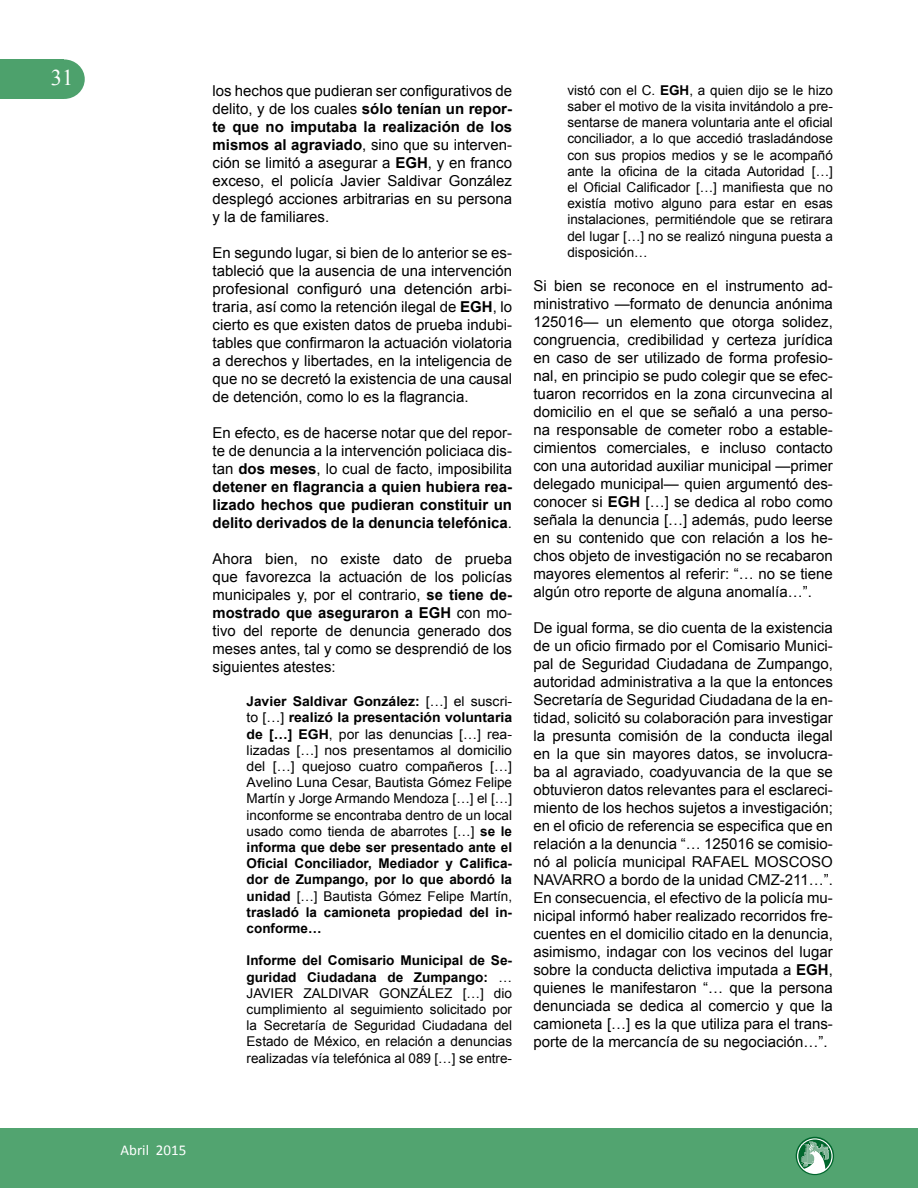
<style>
.page{position:relative;width:918px;height:1188px;background:#fff}
.page>*{position:absolute;margin:0;border:0;box-sizing:border-box;transform-origin:0 0}
.t1{font:22.5px "Times New Roman";color:#fff}
.t2{font:15px/18px "Arial";color:#000;text-align:justify}
.t3{font:700 15px/18px "Arial";color:#000;text-align:justify}
.t4{font:15px "Calibri";color:#fff}
.t5{font:13.5px/16.2px "Arial";color:#000;text-align:justify}
.t6{font:13.5px/16.2px "Arial";color:#000;text-align:justify;scale:1.04 1}
.t7{font:700 13.5px/16.2px "Arial";color:#000;text-align:justify}
.s1{font-weight:700}
.s2{font-weight:400}
.s3{font-style:inherit}
</style>
<div class="page">
<div style="left:0;top:59px;width:64px;height:40px;background:#4da16c"></div>
<div style="left:44px;top:59px;width:41px;height:40px;background:#4da16c;border-radius:50%"></div>
<div style="left:0;top:1128px;width:918px;height:60px;background:#52a470"></div>
<svg style="left:796px;top:1137px;width:38px;height:38px"></svg>
<svg style="left:797px;top:1138px;width:36px;height:36px"></svg>
<svg style="left:798px;top:1140px;width:33px;height:29px"></svg>
<h1 class="t1" style="left:51px;top:63px;width:24px">31</h1>
<p class="t2" style="left:213px;top:82px;width:301px">los hechos que pudieran ser configurativos de delito, y de los cuales <span class="s1">sólo tenían un repor&shy;te que no imputaba la realización de los mismos al agraviado</span>, sino que su interven&shy;ción se limitó a asegurar a <span class="s1">EGH</span></p>
<p class="t2" style="left:213px;top:154px;width:301px;text-indent:215px">, y en franco exceso, el policía Javier Saldivar González desplegó acciones arbitrarias en su persona y la de familiares.</p>
<p class="t2" style="left:213px;top:244px;width:301px">En segundo lugar, si bien de lo anterior se es&shy;tableció que la ausencia de una intervención profesional configuró una detención arbi&shy;traria, así como la retención ilegal de <span class="s1">EGH</span></p>
<p class="t2" style="left:213px;top:298px;width:301px;text-indent:280px">, lo cierto es que existen datos de prueba indubi&shy;tables que confirmaron la actuación violatoria a derechos y libertades, en la inteligencia de que no se decretó la existencia de una causal de detención, como lo es la flagrancia.</p>
<p class="t3" style="left:213px;top:424px;width:301px"><span class="s2">En efecto, es de hacerse notar que del repor&shy;te de denuncia a la intervención policiaca dis&shy;tan</span> dos meses<span class="s2">, lo cual de facto, imposibilita </span>detener en flagrancia a quien hubiera rea&shy;lizado hechos que pudieran constituir un delito derivados de la denuncia telefónica<span class="s2">.</span></p>
<p class="t2" style="left:213px;top:550px;width:301px">Ahora bien, no existe dato de prueba que favorezca la actuación de los policías municipales y, por el contrario, <span class="s1">se tiene de&shy;mostrado que aseguraron a</span> <span class="s1">EGH</span></p>
<p class="t2" style="left:213px;top:604px;width:301px;text-indent:244px">con mo&shy;tivo del reporte de denuncia generado dos meses antes, tal y como se desprendió de los siguientes atestes:</p>
<p class="t7" style="left:247px;top:694px;width:267px">Javier Saldivar González: <span class="s2">[…] el suscri&shy;to […]</span> realizó la presentación voluntaria de […] <span class="s3">EGH</span></p>
<p class="t6" style="left:247px;top:726px;width:257px;text-indent:82px">, por las denuncias […] rea&shy;lizadas […] nos presentamos al domicilio del […] quejoso cuatro compañeros […] Avelino Luna Cesar, Bautista Gómez Felipe Martín y Jorge Armando Mendoza […] el […] inconforme se encontraba dentro de un local usado como tienda de abarrotes […] <span class="s1">se le informa que debe ser presentado ante el Oficial Conciliador, Mediador y Califica&shy;dor de Zumpango, por lo que abordó la unidad</span> […] Bautista Gómez Felipe Martín, <span class="s1">trasladó la camioneta propiedad del in&shy;conforme…</span></p>
<p class="t5" style="left:247px;top:953px;width:267px"><span class="s1">Informe del Comisario Municipal de Se&shy;guridad Ciudadana de Zumpango:</span> … JAVIER ZALDIVAR GONZÁLEZ […] dio cumplimiento al seguimiento solicitado por la Secretaría de Seguridad Ciudadana del Estado de México, en relación a denuncias realizadas vía telefónica al 089 […] se entre-</p>
<p class="t5" style="left:567px;top:82px;width:267px">vistó con el C. <span class="s1">EGH</span>, a quien dijo se le hizo saber el motivo de la visita invitándolo a pre&shy;sentarse de manera voluntaria ante el oficial conciliador, a lo que accedió trasladándose con sus propios medios y se le acompañó ante la oficina de la citada Autoridad […] el Oficial Calificador […] manifiesta que no existía motivo alguno para estar en esas instalaciones, permitiéndole que se retirara del lugar […] no se realizó ninguna puesta a disposición…</p>
<p class="t2" style="left:533px;top:277px;width:301px">Si bien se reconoce en el instrumento ad&shy;ministrativo —formato de denuncia anónima 125016— un elemento que otorga solidez, congruencia, credibilidad y certeza jurídica en caso de ser utilizado de forma profesio&shy;nal, en principio se pudo colegir que se efec&shy;tuaron recorridos en la zona circunvecina al domicilio en el que se señaló a una perso&shy;na responsable de cometer robo a estable&shy;cimientos comerciales, e incluso contacto con una autoridad auxiliar municipal —primer delegado municipal— quien argumentó des&shy;conocer si <span class="s1">EGH</span> […] se dedica al robo como señala la denuncia […] además, pudo leerse en su contenido que con relación a los he&shy;chos objeto de investigación no se recabaron mayores elementos al referir: “… no se tiene algún otro reporte de alguna anomalía…”.</p>
<p class="t2" style="left:533px;top:619px;width:301px">De igual forma, se dio cuenta de la existencia de un oficio firmado por el Comisario Munici&shy;pal de Seguridad Ciudadana de Zumpango, autoridad administrativa a la que la entonces Secretaría de Seguridad Ciudadana de la en&shy;tidad, solicitó su colaboración para investigar la presunta comisión de la conducta ilegal en la que sin mayores datos, se involucra&shy;ba al agraviado, coadyuvancia de la que se obtuvieron datos relevantes para el esclareci&shy;miento de los hechos sujetos a investigación; en el oficio de referencia se especifica que en relación a la denuncia “… 125016 se comisio&shy;nó al policía municipal RAFAEL MOSCOSO NAVARRO a bordo de la unidad CMZ-211…”.<br>En consecuencia, el efectivo de la policía mu&shy;nicipal informó haber realizado recorridos fre&shy;cuentes en el domicilio citado en la denuncia, asimismo, indagar con los vecinos del lugar sobre la conducta delictiva imputada a <span class="s1">EGH</span>, quienes le manifestaron “… que la persona denunciada se dedica al comercio y que la camioneta […] es la que utiliza para el trans&shy;porte de la mercancía de su negociación…”.</p>
<p class="t4" style="left:121px;top:1140px;width:67px">Abril 2015</p>
</div>
